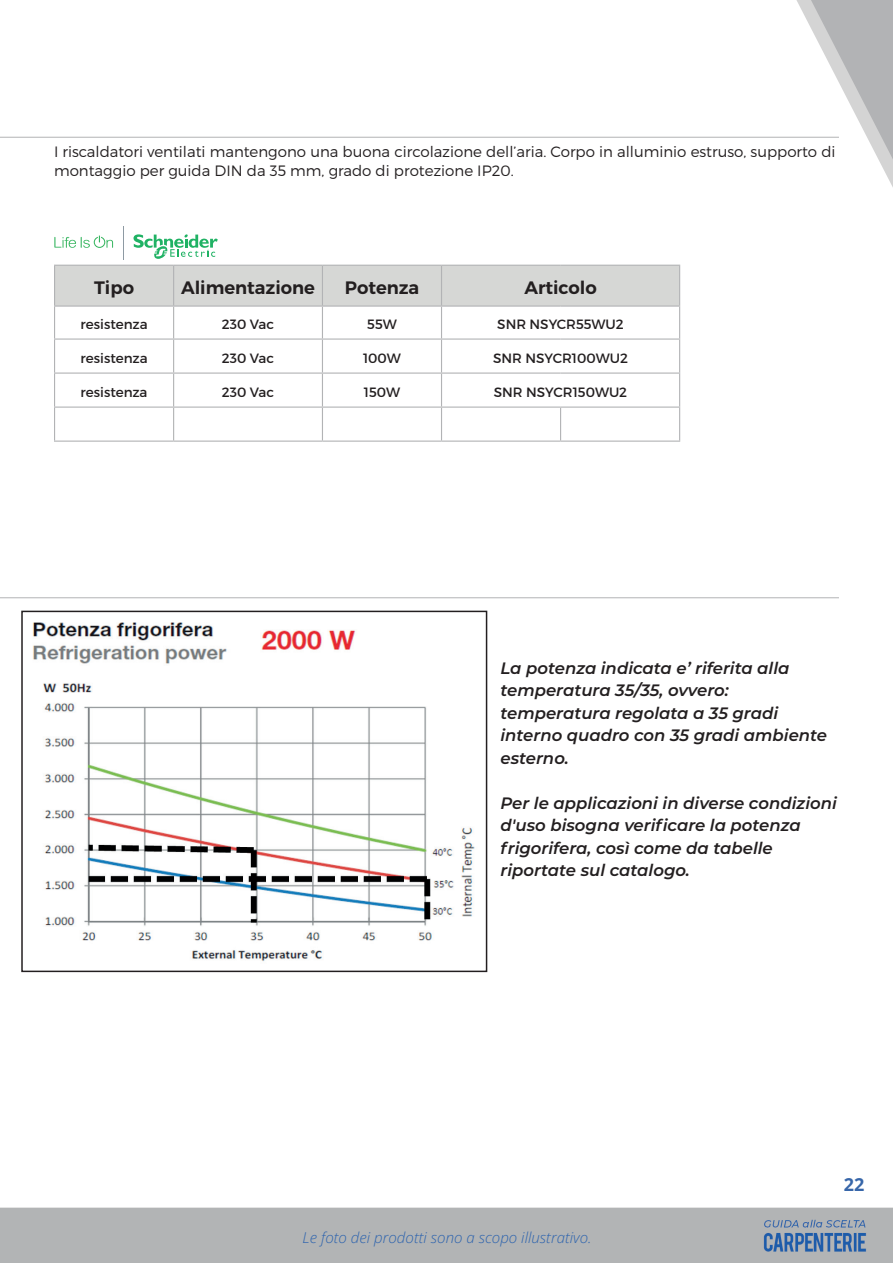
<style>
.page{position:relative;width:893px;height:1263px;background:#fff}
.page>*{position:absolute;margin:0;border:0;box-sizing:border-box;transform-origin:0 0}
.t1{font:600 18px "Montserrat";color:#231f20}
.t2{font:700 18px "Open Sans";color:#3766a9}
.t3{font:italic 600 16.5px/22.5px "Montserrat";color:#231f20}
.t4{font:300 15px/19.5px "Montserrat";color:#231f20}
.t5{font:italic 15px "Open Sans";color:#2e64ae}
.t6{font:13.5px "Montserrat";color:#231f20}
</style>
<div class="page">
<svg style="left:796px;top:0;width:97px;height:187px"></svg>
<div style="left:0;top:1207px;width:893px;height:56px;background:#b2b4b5"></div>
<hr style="left:0;top:137px;width:839px;height:1px;background:#b2b3b5">
<div style="left:55px;top:266px;width:624px;height:39px;background:#d6d7d5"></div>
<hr style="left:54px;top:265px;width:120px;height:1px;background:#b2b3b5">
<hr style="left:54px;top:266px;width:1px;height:39px;background:#b2b3b5">
<hr style="left:174px;top:265px;width:148px;height:1px;background:#b2b3b5">
<hr style="left:173px;top:266px;width:1px;height:39px;background:#b2b3b5">
<hr style="left:322px;top:265px;width:119px;height:1px;background:#b2b3b5">
<hr style="left:322px;top:266px;width:1px;height:39px;background:#b2b3b5">
<hr style="left:441px;top:265px;width:120px;height:1px;background:#b2b3b5">
<hr style="left:441px;top:266px;width:1px;height:39px;background:#b2b3b5">
<hr style="left:561px;top:265px;width:119px;height:1px;background:#b2b3b5">
<hr style="left:679px;top:266px;width:1px;height:39px;background:#b2b3b5">
<hr style="left:54px;top:305px;width:120px;height:2px;background:#b2b3b5">
<hr style="left:54px;top:307px;width:1px;height:31px;background:#b2b3b5">
<hr style="left:174px;top:305px;width:148px;height:2px;background:#b2b3b5">
<hr style="left:173px;top:307px;width:1px;height:31px;background:#b2b3b5">
<hr style="left:322px;top:305px;width:119px;height:2px;background:#b2b3b5">
<hr style="left:322px;top:307px;width:1px;height:31px;background:#b2b3b5">
<hr style="left:441px;top:305px;width:120px;height:2px;background:#b2b3b5">
<hr style="left:441px;top:307px;width:1px;height:31px;background:#b2b3b5">
<hr style="left:561px;top:305px;width:119px;height:2px;background:#b2b3b5">
<hr style="left:679px;top:307px;width:1px;height:31px;background:#b2b3b5">
<hr style="left:54px;top:338px;width:120px;height:2px;background:#b2b3b5">
<hr style="left:54px;top:340px;width:1px;height:32px;background:#b2b3b5">
<hr style="left:174px;top:338px;width:148px;height:2px;background:#b2b3b5">
<hr style="left:173px;top:340px;width:1px;height:32px;background:#b2b3b5">
<hr style="left:322px;top:338px;width:119px;height:2px;background:#b2b3b5">
<hr style="left:322px;top:340px;width:1px;height:32px;background:#b2b3b5">
<hr style="left:441px;top:338px;width:120px;height:2px;background:#b2b3b5">
<hr style="left:441px;top:340px;width:1px;height:32px;background:#b2b3b5">
<hr style="left:561px;top:338px;width:119px;height:2px;background:#b2b3b5">
<hr style="left:679px;top:340px;width:1px;height:32px;background:#b2b3b5">
<hr style="left:54px;top:372px;width:120px;height:2px;background:#b2b3b5">
<hr style="left:54px;top:374px;width:1px;height:32px;background:#b2b3b5">
<hr style="left:174px;top:372px;width:148px;height:2px;background:#b2b3b5">
<hr style="left:173px;top:374px;width:1px;height:32px;background:#b2b3b5">
<hr style="left:322px;top:372px;width:119px;height:2px;background:#b2b3b5">
<hr style="left:322px;top:374px;width:1px;height:32px;background:#b2b3b5">
<hr style="left:441px;top:372px;width:120px;height:2px;background:#b2b3b5">
<hr style="left:441px;top:374px;width:1px;height:32px;background:#b2b3b5">
<hr style="left:561px;top:372px;width:119px;height:2px;background:#b2b3b5">
<hr style="left:679px;top:374px;width:1px;height:32px;background:#b2b3b5">
<hr style="left:54px;top:406px;width:120px;height:2px;background:#b2b3b5">
<hr style="left:54px;top:408px;width:1px;height:33px;background:#b2b3b5">
<hr style="left:174px;top:406px;width:148px;height:2px;background:#b2b3b5">
<hr style="left:173px;top:408px;width:1px;height:33px;background:#b2b3b5">
<hr style="left:322px;top:406px;width:119px;height:2px;background:#b2b3b5">
<hr style="left:322px;top:408px;width:1px;height:33px;background:#b2b3b5">
<hr style="left:441px;top:406px;width:120px;height:2px;background:#b2b3b5">
<hr style="left:441px;top:408px;width:1px;height:33px;background:#b2b3b5">
<hr style="left:561px;top:406px;width:119px;height:2px;background:#b2b3b5">
<hr style="left:560px;top:408px;width:1px;height:33px;background:#b2b3b5">
<hr style="left:679px;top:408px;width:1px;height:33px;background:#b2b3b5">
<hr style="left:54px;top:441px;width:120px;height:1px;background:#b2b3b5">
<hr style="left:174px;top:441px;width:148px;height:1px;background:#b2b3b5">
<hr style="left:322px;top:441px;width:119px;height:1px;background:#b2b3b5">
<hr style="left:441px;top:441px;width:120px;height:1px;background:#b2b3b5">
<hr style="left:561px;top:441px;width:119px;height:1px;background:#b2b3b5">
<hr style="left:0;top:597px;width:839px;height:1px;background:#b2b3b5">
<img style="left:21px;top:610px;width:466px;height:351px">
<div style="left:21px;top:611px;width:466px;height:361px;border:2px solid #231f20"></div>
<svg style="left:54px;top:236px;width:59px;height:12px"></svg>
<svg style="left:134px;top:234px;width:84px;height:25px"></svg>
<hr style="left:123px;top:226px;width:1px;height:33px;background:#8e9aa3">
<p class="t4" style="left:54px;top:142px;width:783px">I riscaldatori ventilati mantengono una buona circolazione dell’aria. Corpo in alluminio estruso, supporto di montaggio per guida DIN da 35 mm, grado di protezione IP20.</p>
<p class="t1" style="left:94px;top:273px;width:41px">Tipo</p>
<p class="t1" style="left:181px;top:273px;width:136px">Alimentazione</p>
<p class="t1" style="left:345px;top:273px;width:76px">Potenza</p>
<p class="t1" style="left:524px;top:273px;width:74px">Articolo</p>
<p class="t6" style="left:81px;top:316px;width:68px">resistenza</p>
<p class="t6" style="left:222px;top:316px;width:54px">230 Vac</p>
<p class="t6" style="left:367px;top:316px;width:31px">55W</p>
<p class="t6" style="left:497px;top:316px;width:128px">SNR NSYCR55WU2</p>
<p class="t6" style="left:81px;top:349px;width:68px">resistenza</p>
<p class="t6" style="left:222px;top:349px;width:54px">230 Vac</p>
<p class="t6" style="left:363px;top:349px;width:39px">100W</p>
<p class="t6" style="left:493px;top:349px;width:136px">SNR NSYCR100WU2</p>
<p class="t6" style="left:81px;top:384px;width:68px">resistenza</p>
<p class="t6" style="left:222px;top:384px;width:54px">230 Vac</p>
<p class="t6" style="left:364px;top:384px;width:38px">150W</p>
<p class="t6" style="left:494px;top:384px;width:135px">SNR NSYCR150WU2</p>
<p class="t3" style="left:500px;top:656px;width:328px">La potenza indicata e’ riferita alla temperatura 35/35, ovvero: temperatura regolata a 35 gradi interno quadro con 35 gradi ambiente esterno.</p>
<p class="t3" style="left:500px;top:791px;width:338px">Per le applicazioni in diverse condizioni d'uso bisogna verificare la potenza frigorifera, così come da tabelle riportate sul catalogo.</p>
<p class="t5" style="left:302px;top:1227px;width:291px">Le foto dei prodotti sono a scopo illustrativo.</p>
<p class="t2" style="left:844px;top:1171px;width:22px">22</p>
</div>
